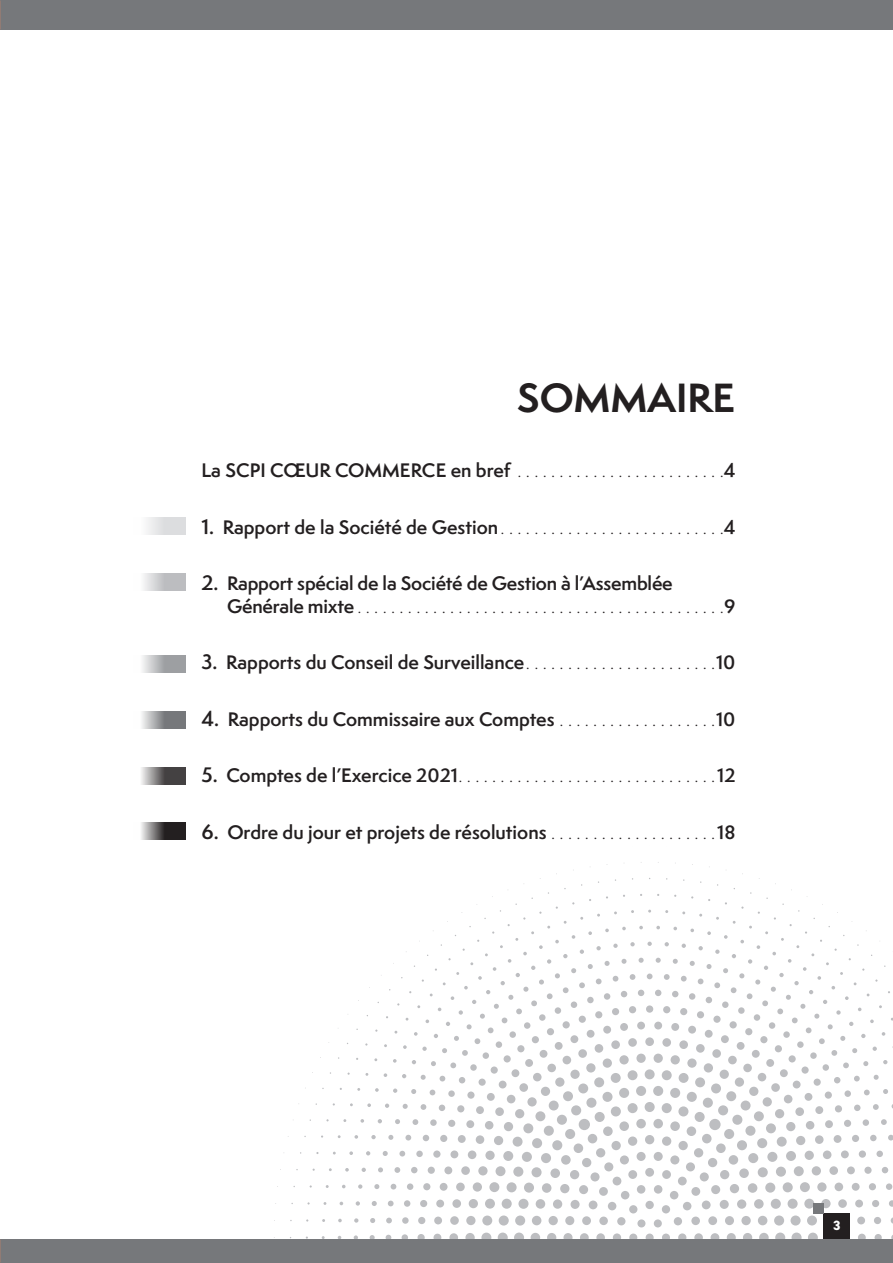
<style>
.page{position:relative;width:893px;height:1263px;background:#fff}
.page>*{position:absolute;margin:0;border:0;box-sizing:border-box;transform-origin:0 0}
.t1{font:700 37.5px "Semplicita Pro";color:#231f20}
.t2{font:600 18px/22.5px "Semplicita Pro";color:#231f20}
.t3{font:300 18px "Semplicita Pro";color:#231f20}
.t4{font:800 13.5px "DIN2014";color:#fff}
.s1{font-weight:300}
.s2{font-size:19.5px}
.s3{font-weight:600;font-size:19.5px}
.s4{font-weight:600}
</style>
<div class="page">
<div style="left:0;top:0;width:893px;height:30px;background:#76787b"></div>
<svg style="left:274px;top:862px;width:619px;height:377px"></svg>
<div style="left:824px;top:1213px;width:26px;height:26px;background:#231f20"></div>
<div style="left:813px;top:1203px;width:11px;height:10px;background:#76787b"></div>
<div style="left:0;top:1239px;width:893px;height:24px;background:#76787b"></div>
<div style="left:133px;top:517px;width:53px;height:17px;background:linear-gradient(to right,#fefefe,#d2d3d6)"></div>
<svg style="left:144px;top:574px;width:42px;height:17px"></svg>
<svg style="left:142px;top:656px;width:44px;height:17px"></svg>
<svg style="left:142px;top:711px;width:44px;height:17px"></svg>
<svg style="left:141px;top:767px;width:45px;height:17px"></svg>
<svg style="left:141px;top:823px;width:45px;height:17px"></svg>
<p class="t1" style="left:517px;top:370px;width:219px">SOMMAIRE</p>
<p class="t2" style="left:201px;top:459px;width:536px">La SCPI CŒUR COMMERCE en bref <span class="s1">. . . . . . . . . . . . . . . . . . . . . . . .</span> 4</p>
<p class="t2" style="left:201px;top:515px;width:536px"><span class="s2">1.</span> Rapport de la Société de Gestion <span class="s1">. . . . . . . . . . . . . . . . . . . . . . . . . .</span> 4</p>
<p class="t2" style="left:227px;top:572px;width:510px;text-indent:-26px"><span class="s2">2.</span> Rapport spécial de la Société de Gestion à l’Assemblée<br>Générale mixte <span class="s1">. . . . . . . . . . . . . . . . . . . . . . . . . . . . . . . . . . . . . . . . . . .</span> 9</p>
<p class="t2" style="left:201px;top:651px;width:536px"><span class="s2">3.</span> Rapports du Conseil de Surveillance <span class="s1">. . . . . . . . . . . . . . . . . . . . . .</span> 10</p>
<p class="t2" style="left:201px;top:707px;width:536px"><span class="s2">4.</span> Rapports du Commissaire aux Comptes <span class="s1">. . . . . . . . . . . . . . . . . .</span> 10</p>
<p class="t3" style="left:201px;top:763px;width:536px"><span class="s3">5.</span> <span class="s4">Comptes de l’Exercice 2021</span> . . . . . . . . . . . . . . . . . . . . . . . . . . . . . . <span class="s4">12</span></p>
<p class="t2" style="left:201px;top:821px;width:536px"><span class="s2">6.</span> Ordre du jour et projets de résolutions <span class="s1">. . . . . . . . . . . . . . . . . . .</span> 18</p>
<p class="t4" style="left:833px;top:1216px;width:9px">3</p>
</div>
